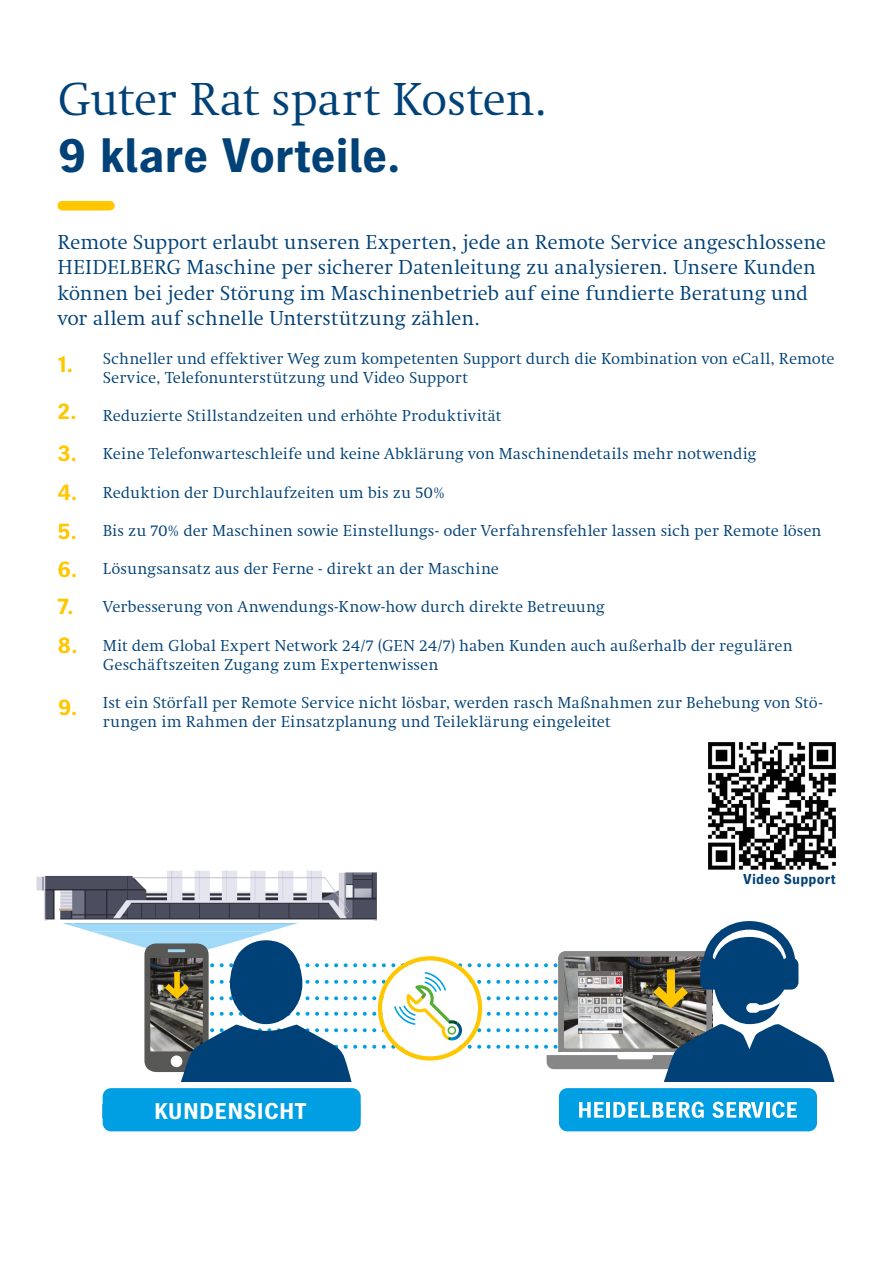
<style>
.page{position:relative;width:893px;height:1263px;background:#fff}
.page>*{position:absolute;margin:0;border:0;box-sizing:border-box;transform-origin:0 0}
.t1{font:48px "Heidelberg Antiqua ML";letter-spacing:-.015em;color:#004177}
.t2{font:700 48px "Heidelberg Gothic Ml";letter-spacing:-.005em;color:#004177}
.t3{font:700 23.1px "Heidelberg Gothic Ml";color:#fec700}
.t4{font:700 22.65px "Heidelberg Gothic Ml";letter-spacing:.01em;color:#fff}
.t5{font:700 22.5px/38px "Heidelberg Gothic Ml";color:#fec700}
.t6{font:21px/25.5px "Heidelberg Antiqua ML";color:#004177}
.t7{font:16.5px/19.2px "Heidelberg Antiqua ML";letter-spacing:.005em;color:#004177}
.t8{font:700 14.25px "Heidelberg Gothic Ml";letter-spacing:.01em;color:#004177}
</style>
<div class="page">
<div style="left:62px;top:201px;width:48px;height:9px;background:#fec700"></div>
<div style="left:103px;top:1088px;width:258px;height:43px;background:#009fe3;border-radius:8px"></div>
<div style="left:559px;top:1088px;width:258px;height:43px;background:#009fe3;border-radius:8px"></div>
<img style="left:36px;top:870px;width:341px;height:51px">
<img style="left:63px;top:923px;width:28px;height:8px">
<svg style="left:579px;top:1102px;width:25px;height:15px"></svg>
<hr style="left:606px;top:1102px;width:4px;height:15px;background:#fff">
<svg style="left:613px;top:1101px;width:91px;height:17px"></svg>
<svg style="left:712px;top:1101px;width:52px;height:17px"></svg>
<hr style="left:766px;top:1102px;width:3px;height:15px;background:#fff">
<svg style="left:772px;top:1101px;width:25px;height:17px"></svg>
<svg style="left:91px;top:921px;width:743px;height:161px"></svg>
<img style="left:708px;top:742px;width:128px;height:128px">
<h1 class="t1" style="left:57px;top:72px;width:491px">Guter Rat spart Kosten.</h1>
<h1 class="t2" style="left:57px;top:129px;width:345px">9 klare Vorteile.</h1>
<p class="t6" style="left:57px;top:229px;width:770px">Remote Support erlaubt unseren Experten, jede an Remote Service angeschlossene HEIDELBERG Maschine per sicherer Datenleitung zu analysieren. Unsere Kunden können bei jeder Störung im Maschinenbetrieb auf eine fundierte Beratung und vor allem auf schnelle Unterstützung zählen.</p>
<h2 class="t3" style="left:58px;top:351px;width:17px">1.</h2>
<h3 class="t5" style="left:57px;top:392px;width:21px;line-height:41.4px">2.<br>3.</h3>
<h3 class="t5" style="left:57px;top:474px;width:22px;text-align:justify">4.<br>5.<br>6.<br>7.</h3>
<h3 class="t5" style="left:57px;top:627px;width:22px">8.</h3>
<h3 class="t5" style="left:58px;top:689px;width:21px">9.</h3>
<p class="t7" style="left:103px;top:349px;width:733px">Schneller und effektiver Weg zum kompetenten Support durch die Kombination von eCall, Remote<br>Service, Telefonunterstützung und Video Support</p>
<p class="t7" style="left:103px;top:406px;width:400px">Reduzierte Stillstandzeiten und erhöhte Produktivität</p>
<p class="t7" style="left:103px;top:444px;width:655px">Keine Telefonwarteschleife und keine Abklärung von Maschinendetails mehr notwendig</p>
<p class="t7" style="left:103px;top:483px;width:344px">Reduktion der Durchlaufzeiten um bis zu 50%</p>
<p class="t7" style="left:103px;top:521px;width:720px">Bis zu 70% der Maschinen sowie Einstellungs- oder Verfahrensfehler lassen sich per Remote lösen</p>
<p class="t7" style="left:103px;top:559px;width:398px">Lösungsansatz aus der Ferne - direkt an der Maschine</p>
<p class="t7" style="left:103px;top:597px;width:504px">Verbesserung von Anwendungs-Know-how durch direkte Betreuung</p>
<p class="t7" style="left:103px;top:636px;width:691px">Mit dem Global Expert Network 24/7 (GEN 24/7) haben Kunden auch außerhalb der regulären<br>Geschäftszeiten Zugang zum Expertenwissen</p>
<p class="t7" style="left:103px;top:693px;width:722px">Ist ein Störfall per Remote Service nicht lösbar, werden rasch Maßnahmen zur Behebung von Stö&shy;rungen im Rahmen der Einsatzplanung und Teileklärung eingeleitet</p>
<p class="t8" style="left:743px;top:871px;width:94px">Video Support</p>
<h3 class="t4" style="left:154px;top:1098px;width:154px">KUNDENSICHT</h3>
</div>
